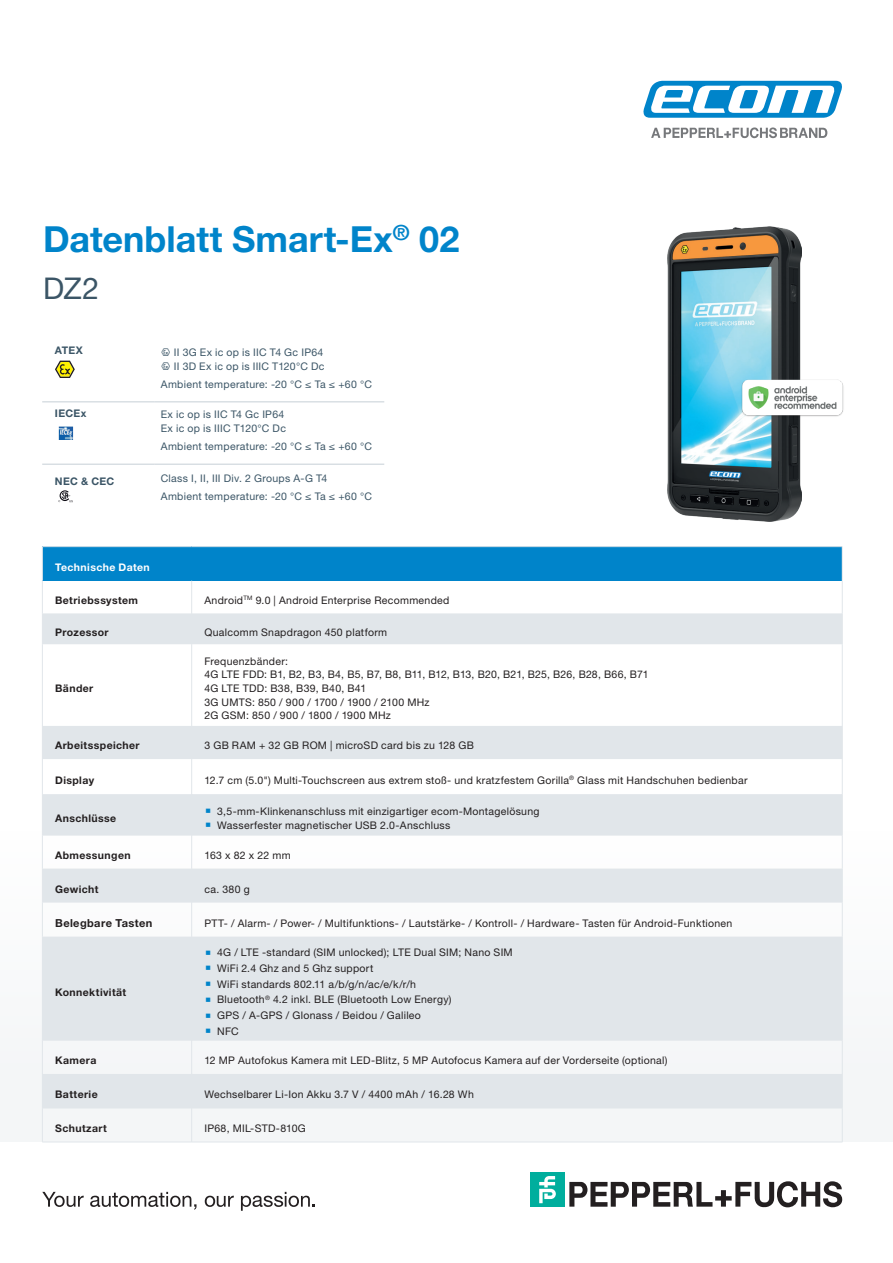
<style>
.page{position:relative;width:893px;height:1263px;background:#fff}
.page>*{position:absolute;margin:0;border:0;box-sizing:border-box;transform-origin:0 0}
.t1{font:700 36px "Helvetica Neue LTW1 G";color:#0084ca}
.t2{font:30px "Helvetica Neue LTW1 G";color:#3b5566}
.t3{font:700 11.1px "Helvetica Neue LTW1 G";letter-spacing:.035em;color:#231f20}
.t4{font:10.5px/13.6px "Helvetica Neue LTW1 G";letter-spacing:.03em;color:#231f20}
.t5{font:10.5px/13.6px "Helvetica Neue LTW1 G";letter-spacing:.025em;color:#3b5566}
.t6{font:700 10.5px "Helvetica Neue LTW1 G";letter-spacing:.04em;color:#231f20}
.t7{font:700 10.5px "Helvetica Neue LTW1 G";letter-spacing:.03em;color:#3b5566}
.t8{font:700 10.5px "Helvetica Neue LTW1 G";letter-spacing:.035em;color:#fff}
.s1{font-family:"Ecom DIN Offc"}
</style>
<div class="page">
<img style="left:668px;top:227px;width:133px;height:294px">
<svg style="left:643px;top:81px;width:199px;height:37px"></svg>
<svg style="left:651px;top:127px;width:176px;height:11px"></svg>
<svg style="left:42px;top:1192px;width:42px;height:15px"></svg>
<svg style="left:90px;top:1192px;width:106px;height:18px"></svg>
<svg style="left:205px;top:1195px;width:29px;height:12px"></svg>
<svg style="left:241px;top:1192px;width:74px;height:19px"></svg>
<svg style="left:569px;top:1181px;width:273px;height:26px"></svg>
<div style="left:530px;top:1172px;width:34px;height:34px;background:#00ae9d"></div>
<svg style="left:539px;top:1176px;width:17px;height:27px"></svg>
<div style="left:0;top:829px;width:893px;height:312px;background:#f4f6f7"></div>
<img style="left:741px;top:379px;width:103px;height:39px">
<div style="left:42px;top:547px;width:800px;height:34px;background:#0084ca"></div>
<svg style="left:43px;top:613px;width:799px;height:495px;fill:#e1e6ea"></svg>
<hr style="left:42px;top:546px;width:150px;height:1px;background:#e1e6ea">
<hr style="left:42px;top:547px;width:1px;height:34px;background:#e1e6ea">
<hr style="left:192px;top:546px;width:650px;height:1px;background:#e1e6ea">
<hr style="left:842px;top:547px;width:1px;height:34px;background:#e1e6ea">
<hr style="left:42px;top:581px;width:1px;height:32px;background:#e1e6ea">
<hr style="left:842px;top:581px;width:1px;height:32px;background:#e1e6ea">
<hr style="left:42px;top:613px;width:1px;height:31px;background:#e1e6ea">
<hr style="left:842px;top:613px;width:1px;height:31px;background:#e1e6ea">
<hr style="left:42px;top:644px;width:1px;height:82px;background:#e1e6ea">
<hr style="left:842px;top:644px;width:1px;height:82px;background:#e1e6ea">
<hr style="left:42px;top:726px;width:1px;height:33px;background:#e1e6ea">
<hr style="left:842px;top:726px;width:1px;height:33px;background:#e1e6ea">
<hr style="left:42px;top:759px;width:1px;height:35px;background:#e1e6ea">
<hr style="left:842px;top:759px;width:1px;height:35px;background:#e1e6ea">
<hr style="left:42px;top:794px;width:1px;height:41px;background:#e1e6ea">
<hr style="left:842px;top:794px;width:1px;height:41px;background:#e1e6ea">
<hr style="left:42px;top:835px;width:1px;height:33px;background:#e1e6ea">
<hr style="left:842px;top:835px;width:1px;height:33px;background:#e1e6ea">
<hr style="left:42px;top:868px;width:1px;height:34px;background:#e1e6ea">
<hr style="left:842px;top:868px;width:1px;height:34px;background:#e1e6ea">
<hr style="left:42px;top:902px;width:1px;height:34px;background:#e1e6ea">
<hr style="left:842px;top:902px;width:1px;height:34px;background:#e1e6ea">
<hr style="left:42px;top:936px;width:1px;height:105px;background:#e1e6ea">
<hr style="left:842px;top:936px;width:1px;height:105px;background:#e1e6ea">
<hr style="left:42px;top:1041px;width:1px;height:33px;background:#e1e6ea">
<hr style="left:842px;top:1041px;width:1px;height:33px;background:#e1e6ea">
<hr style="left:42px;top:1074px;width:1px;height:34px;background:#e1e6ea">
<hr style="left:842px;top:1074px;width:1px;height:34px;background:#e1e6ea">
<hr style="left:42px;top:1108px;width:149px;height:1px;background:#e1e6ea">
<hr style="left:42px;top:1108px;width:1px;height:34px;background:#e1e6ea">
<hr style="left:192px;top:1108px;width:650px;height:1px;background:#e1e6ea">
<hr style="left:842px;top:1108px;width:1px;height:34px;background:#e1e6ea">
<hr style="left:42px;top:1142px;width:150px;height:1px;background:#e1e6ea">
<hr style="left:192px;top:1142px;width:650px;height:1px;background:#e1e6ea">
<hr style="left:191px;top:581px;width:1px;height:32px;background:#e1e6ea">
<hr style="left:191px;top:613px;width:1px;height:31px;background:#e1e6ea">
<hr style="left:191px;top:644px;width:1px;height:82px;background:#e1e6ea">
<hr style="left:191px;top:726px;width:1px;height:33px;background:#e1e6ea">
<hr style="left:191px;top:759px;width:1px;height:35px;background:#e1e6ea">
<hr style="left:191px;top:794px;width:1px;height:41px;background:#e1e6ea">
<hr style="left:191px;top:835px;width:1px;height:33px;background:#e1e6ea">
<hr style="left:191px;top:868px;width:1px;height:34px;background:#e1e6ea">
<hr style="left:191px;top:902px;width:1px;height:34px;background:#e1e6ea">
<hr style="left:191px;top:936px;width:1px;height:105px;background:#e1e6ea">
<hr style="left:191px;top:1041px;width:1px;height:33px;background:#e1e6ea">
<hr style="left:191px;top:1074px;width:1px;height:34px;background:#e1e6ea">
<hr style="left:191px;top:1108px;width:1px;height:34px;background:#e1e6ea">
<hr style="left:42px;top:402px;width:113px;height:1px;background:#c6cfd6">
<hr style="left:155px;top:402px;width:229px;height:1px;background:#c6cfd6">
<hr style="left:42px;top:464px;width:113px;height:1px;background:#c6cfd6">
<hr style="left:155px;top:464px;width:229px;height:1px;background:#c6cfd6">
<svg style="left:55px;top:361px;width:20px;height:17px"></svg>
<svg style="left:55px;top:423px;width:21px;height:20px"></svg>
<img style="left:59px;top:426px;width:14px;height:14px">
<svg style="left:58px;top:490px;width:15px;height:12px"></svg>
<svg style="left:206px;top:809px;width:4px;height:4px"></svg>
<svg style="left:206px;top:822px;width:4px;height:5px"></svg>
<svg style="left:206px;top:950px;width:4px;height:4px"></svg>
<svg style="left:206px;top:966px;width:4px;height:4px"></svg>
<svg style="left:206px;top:982px;width:4px;height:4px"></svg>
<svg style="left:206px;top:997px;width:4px;height:5px"></svg>
<svg style="left:206px;top:1013px;width:4px;height:4px"></svg>
<svg style="left:206px;top:1029px;width:4px;height:4px"></svg>
<h1 class="t1" style="left:43px;top:217px;width:418px">Datenblatt Smart-Ex<sup>®</sup> 02</h1>
<h2 class="t2" style="left:43px;top:270px;width:58px">DZ2</h2>
<p class="t7" style="left:55px;top:344px;width:29px">ATEX</p>
<p class="t5" style="left:161px;top:345px;width:165px"><span class="s1">†</span> II 3G Ex ic op is IIC T4 Gc IP64 <span class="s1">†</span> II 3D Ex ic op is IIIC T120°C Dc</p>
<p class="t5" style="left:161px;top:377px;width:213px">Ambient temperature: -20 °C ≤ Ta ≤ +60 °C</p>
<p class="t7" style="left:55px;top:407px;width:33px">IECEx</p>
<p class="t5" style="left:161px;top:407px;width:127px">Ex ic op is IIC T4 Gc IP64<br>Ex ic op is IIIC T120°C Dc</p>
<p class="t5" style="left:161px;top:439px;width:213px">Ambient temperature: -20 °C ≤ Ta ≤ +60 °C</p>
<p class="t7" style="left:55px;top:475px;width:61px">NEC &amp; CEC</p>
<p class="t5" style="left:161px;top:470px;width:213px;line-height:17.9px">Class I, II, III Div. 2 Groups A-G T4<br>Ambient temperature: -20 °C ≤ Ta ≤ +60 °C</p>
<p class="t8" style="left:55px;top:560px;width:96px">Technische Daten</p>
<p class="t6" style="left:55px;top:594px;width:84px">Betriebssystem</p>
<p class="t4" style="left:204px;top:593px;width:247px">Android<sup>TM</sup> 9.0 | Android Enterprise Recommended</p>
<p class="t6" style="left:55px;top:625px;width:55px">Prozessor</p>
<p class="t4" style="left:204px;top:625px;width:184px">Qualcomm Snapdragon 450 platform</p>
<p class="t6" style="left:55px;top:682px;width:40px">Bänder</p>
<p class="t4" style="left:204px;top:654px;width:446px">Frequenzbänder:<br>4G LTE FDD: B1, B2, B3, B4, B5, B7, B8, B11, B12, B13, B20, B21, B25, B26, B28, B66, B71<br>4G LTE TDD: B38, B39, B40, B41<br>3G UMTS: 850 / 900 / 1700 / 1900 / 2100 MHz<br>2G GSM: 850 / 900 / 1800 / 1900 MHz</p>
<p class="t6" style="left:55px;top:739px;width:86px">Arbeitsspeicher</p>
<p class="t4" style="left:204px;top:739px;width:271px">3 GB RAM + 32 GB ROM | microSD card bis zu 128 GB</p>
<p class="t6" style="left:55px;top:773px;width:41px">Display</p>
<p class="t4" style="left:204px;top:773px;width:545px">12.7 cm (5.0") Multi-Touchscreen aus extrem stoß- und kratzfestem Gorilla<sup>®</sup> Glass mit Handschuhen bedienbar</p>
<p class="t6" style="left:55px;top:811px;width:63px">Anschlüsse</p>
<p class="t4" style="left:217px;top:804px;width:324px">3,5-mm-Klinkenanschluss mit einzigartiger ecom-Montagelösung<br>Wasserfester magnetischer USB 2.0-Anschluss</p>
<p class="t6" style="left:55px;top:849px;width:77px">Abmessungen</p>
<p class="t4" style="left:204px;top:848px;width:88px">163 x 82 x 22 mm</p>
<p class="t6" style="left:55px;top:882px;width:45px">Gewicht</p>
<p class="t4" style="left:204px;top:882px;width:47px">ca. 380 g</p>
<p class="t3" style="left:55px;top:916px;width:99px">Belegbare Tasten</p>
<p class="t4" style="left:204px;top:916px;width:529px">PTT- / Alarm- / Power- / Multifunktions- / Lautstärke- / Kontroll- / Hardware- Tasten für Android-Funktionen</p>
<p class="t6" style="left:55px;top:985px;width:73px">Konnektivität</p>
<p class="t4" style="left:217px;top:944px;width:297px;line-height:15.8px">4G / LTE -standard (SIM unlocked); LTE Dual SIM; Nano SIM WiFi 2.4 Ghz and 5 Ghz support<br>WiFi standards 802.11 a/b/g/n/ac/e/k/r/h<br>Bluetooth<sup>®</sup> 4.2 inkl. BLE (Bluetooth Low Energy)<br>GPS / A-GPS / Glonass / Beidou / Galileo<br>NFC</p>
<p class="t6" style="left:55px;top:1054px;width:43px">Kamera</p>
<p class="t4" style="left:204px;top:1053px;width:465px">12 MP Autofokus Kamera mit LED-Blitz, 5 MP Autofocus Kamera auf der Vorderseite (optional)</p>
<p class="t6" style="left:55px;top:1088px;width:44px">Batterie</p>
<p class="t4" style="left:204px;top:1087px;width:271px">Wechselbarer Li-Ion Akku 3.7 V / 4400 mAh / 16.28 Wh</p>
<p class="t6" style="left:55px;top:1122px;width:53px">Schutzart</p>
<p class="t4" style="left:204px;top:1121px;width:103px">IP68, MIL-STD-810G</p>
</div>
